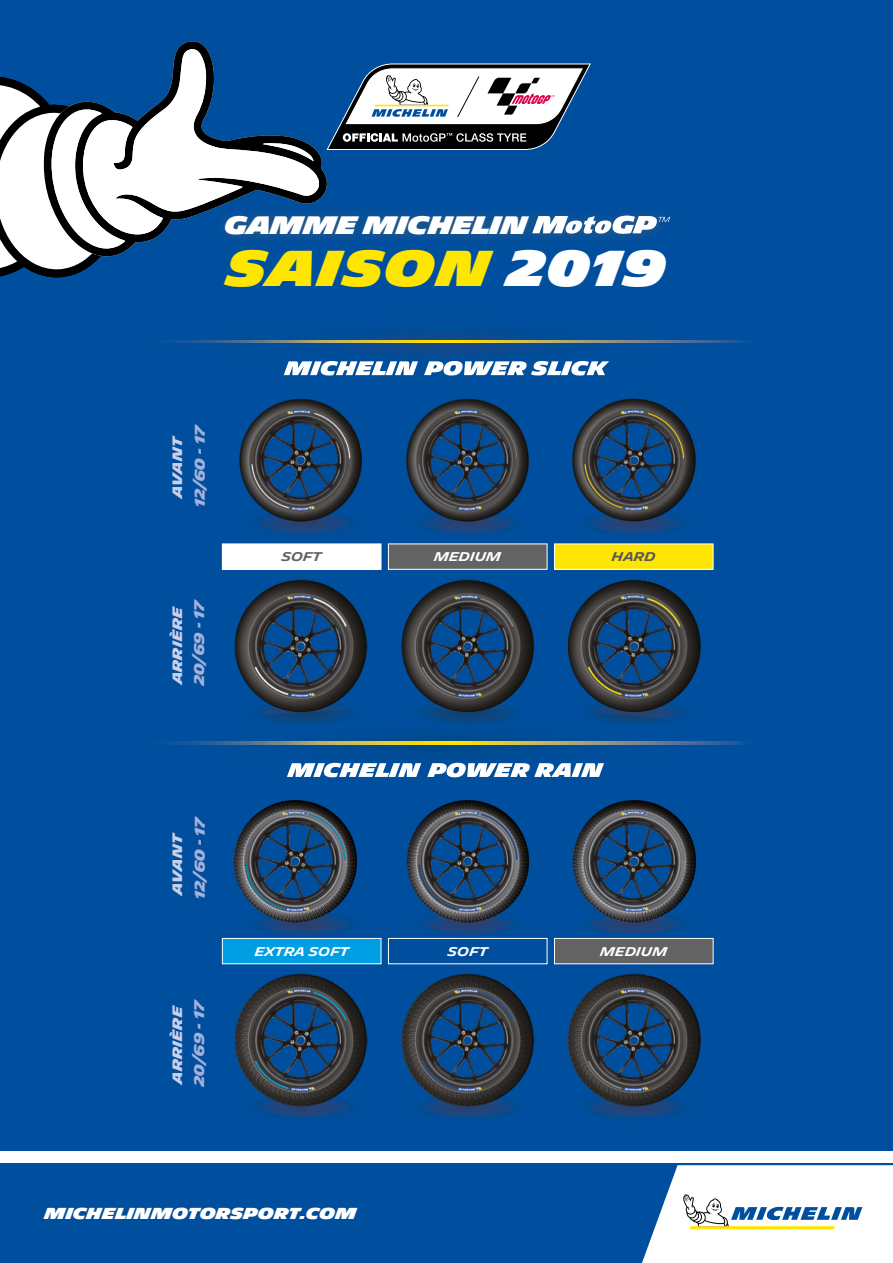
<style>
.page{position:relative;width:893px;height:1263px;background:#fff}
.page>*{position:absolute;margin:0;border:0;box-sizing:border-box;transform-origin:0 0}
.t1{font:900 48.9px "Michelin";letter-spacing:.035em;color:#ffe600}
.t2{font:900 24.45px "Michelin";letter-spacing:-.02em;color:#fff}
.t3{font:900 15.45px "Michelin";letter-spacing:.005em;color:#fff}
.t4{font:700 13.65px "Michelin";color:#a5b0db}
.t5{font:700 13.2px "Michelin";color:#cad0ea}
.t6{font:600 12.3px "Michelin";color:#fff}
.t7{font:600 12.3px "Michelin";color:#575756}
.t8{font:600 12.3px "Michelin";color:#646363}
.s1{color:#fff}
</style>
<div class="page">
<div style="left:0;top:1163px;width:893px;height:100px;background:#004f9f"></div>
<svg style="left:642px;top:1165px;width:251px;height:98px"></svg>
<div style="left:0;top:0;width:893px;height:1151px;background:#004f9f"></div>
<div style="left:216px;top:206px;width:464px;height:39px;background:#646363;opacity:.5"></div>
<svg style="left:532px;top:216px;width:138px;height:18px"></svg>
<svg style="left:125px;top:41px;width:202px;height:210px"></svg>
<svg style="left:125px;top:47px;width:195px;height:188px"></svg>
<svg style="left:0;top:77px;width:125px;height:201px"></svg>
<svg style="left:263px;top:143px;width:51px;height:18px"></svg>
<svg style="left:326px;top:63px;width:265px;height:87px"></svg>
<svg style="left:133px;top:307px;width:621px;height:73px"></svg>
<svg style="left:256px;top:515px;width:97px;height:20px"></svg>
<svg style="left:256px;top:699px;width:96px;height:16px"></svg>
<svg style="left:246px;top:915px;width:116px;height:23px"></svg>
<svg style="left:256px;top:1093px;width:97px;height:26px"></svg>
<svg style="left:419px;top:516px;width:98px;height:19px"></svg>
<svg style="left:425px;top:698px;width:89px;height:11px"></svg>
<svg style="left:410px;top:917px;width:116px;height:21px"></svg>
<svg style="left:419px;top:1092px;width:98px;height:27px"></svg>
<svg style="left:586px;top:516px;width:98px;height:19px"></svg>
<svg style="left:586px;top:698px;width:98px;height:22px"></svg>
<svg style="left:576px;top:917px;width:117px;height:21px"></svg>
<svg style="left:586px;top:1092px;width:98px;height:27px"></svg>
<svg style="left:133px;top:708px;width:621px;height:73px"></svg>
<svg style="left:133px;top:340px;width:621px;height:3px"></svg>
<svg style="left:133px;top:741px;width:621px;height:3px"></svg>
<div style="left:554px;top:544px;width:159px;height:25px;background:#ffe600"></div>
<div style="left:554px;top:544px;width:159px;height:26px;border:1px solid #fff"></div>
<div style="left:388px;top:544px;width:159px;height:25px;background:#646363"></div>
<div style="left:388px;top:544px;width:159px;height:26px;border:1px solid #fff"></div>
<div style="left:388px;top:938px;width:159px;height:26px;border:1px solid #fff"></div>
<div style="left:222px;top:544px;width:159px;height:25px;background:#fff"></div>
<div style="left:222px;top:544px;width:159px;height:26px;border:1px solid #fff"></div>
<div style="left:554px;top:938px;width:159px;height:26px;background:#646363"></div>
<div style="left:554px;top:938px;width:159px;height:26px;border:1px solid #fff"></div>
<div style="left:222px;top:938px;width:159px;height:26px;background:#009fe3"></div>
<div style="left:222px;top:938px;width:159px;height:26px;border:1px solid #fff"></div>
<svg style="left:287px;top:763px;width:317px;height:14px"></svg>
<svg style="left:284px;top:361px;width:325px;height:14px"></svg>
<img style="left:234px;top:394px;width:134px;height:133px;border-radius:67px">
<img style="left:234px;top:579px;width:134px;height:133px;border-radius:67px">
<img style="left:229px;top:795px;width:133px;height:133px;border-radius:67px">
<img style="left:234px;top:973px;width:134px;height:133px;border-radius:67px">
<img style="left:401px;top:394px;width:133px;height:133px;border-radius:67px">
<img style="left:401px;top:579px;width:133px;height:133px;border-radius:67px">
<img style="left:401px;top:795px;width:133px;height:133px;border-radius:67px">
<img style="left:401px;top:973px;width:133px;height:133px;border-radius:67px">
<img style="left:568px;top:394px;width:133px;height:133px;border-radius:67px">
<img style="left:568px;top:579px;width:133px;height:133px;border-radius:67px">
<img style="left:568px;top:795px;width:133px;height:133px;border-radius:67px">
<img style="left:568px;top:973px;width:133px;height:133px;border-radius:67px">
<h2 class="t2" style="left:225px;top:211px;width:305px">GAMME MICHELIN</h2>
<h1 class="t1" style="left:227px;top:240px;width:440px">SAISON <span class="s1">2019</span></h1>
<p class="t5" style="left:170px;top:498px;width:64px;rotate:-90deg">avant</p>
<p class="t4" style="left:192px;top:507px;width:84px;rotate:-90deg">12/60 - 17</p>
<p class="t5" style="left:170px;top:684px;width:81px;rotate:-90deg">arrière</p>
<p class="t4" style="left:191px;top:685px;width:88px;rotate:-90deg">20/69 - 17</p>
<p class="t8" style="left:282px;top:550px;width:42px">SOFT</p>
<p class="t6" style="left:434px;top:550px;width:69px">MEDIUM</p>
<p class="t7" style="left:612px;top:550px;width:45px">HARD</p>
<p class="t5" style="left:170px;top:895px;width:64px;rotate:-90deg">avant</p>
<p class="t4" style="left:192px;top:898px;width:84px;rotate:-90deg">12/60 - 17</p>
<p class="t5" style="left:170px;top:1084px;width:81px;rotate:-90deg">arrière</p>
<p class="t4" style="left:191px;top:1086px;width:88px;rotate:-90deg">20/69 - 17</p>
<p class="t6" style="left:255px;top:944px;width:96px">EXTRA SOFT</p>
<p class="t6" style="left:600px;top:944px;width:69px">MEDIUM</p>
<p class="t6" style="left:448px;top:944px;width:41px">SOFT</p>
<p class="t3" style="left:44px;top:1204px;width:314px">MICHELINMOTORSPORT.COM</p>
</div>
